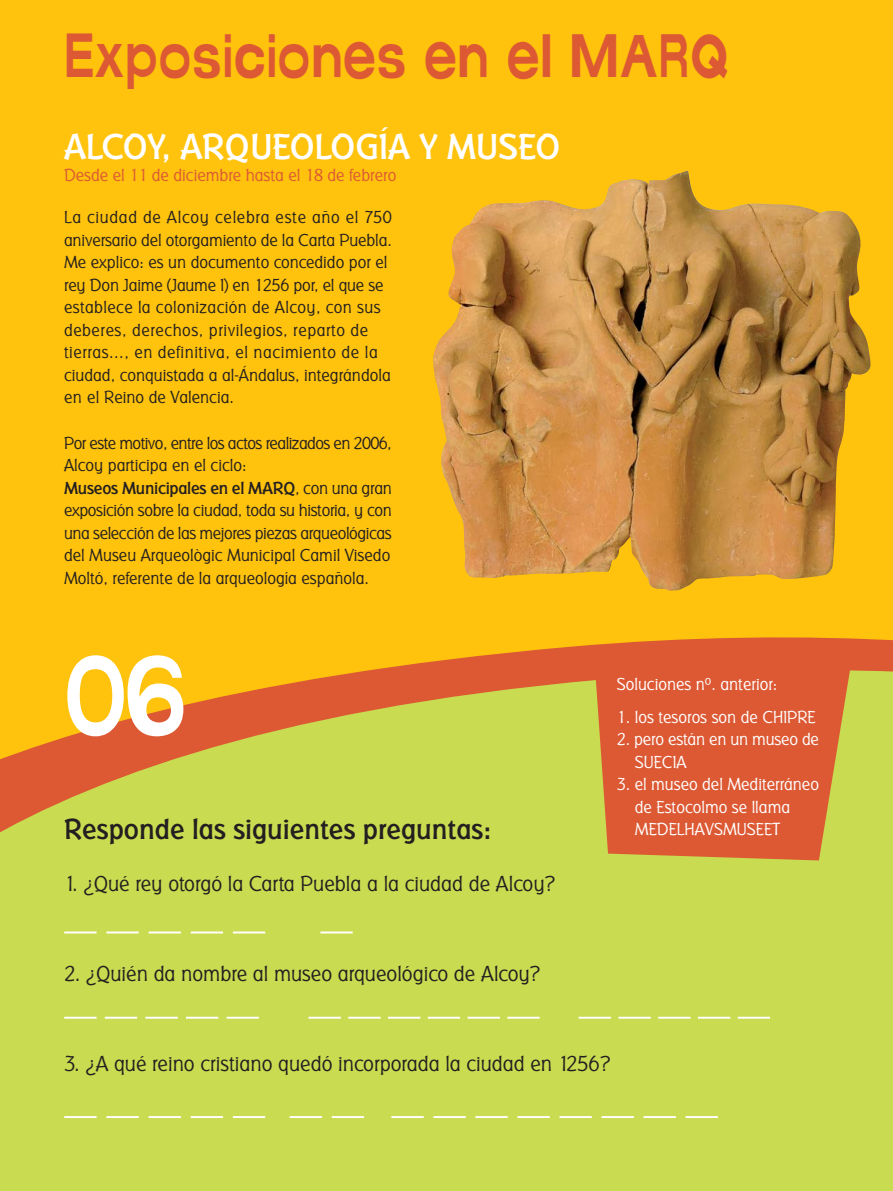
<style>
.page{position:relative;width:893px;height:1191px;background:#fff}
.page>*{position:absolute;margin:0;border:0;box-sizing:border-box;transform-origin:0 0}
.t1{font:90px "Average Condensed";color:#fff}
.t2{font:48px "Average Condensed";letter-spacing:.06em;color:#dc5934}
.t3{font:500 37.5px "Badger";color:#fff}
.t4{font:500 30px "Badger";color:#231f20}
.t5{font:300 22.5px "Badger";color:#231f20}
.t6{font:300 18px/22.5px "Badger";color:#231f20}
.t7{font:300 18px/22.5px "Badger";letter-spacing:-.02em;color:#231f20}
.t8{font:300 18px/22.5px "Badger";color:#fff}
.t9{font:300 18px "Badger";color:#dc5934}
.s1{font-weight:500}
</style>
<div class="page">
<div style="left:1px;top:0;width:891px;height:562px;background:#ffc20d"></div>
<div style="left:1px;top:562px;width:891px;height:32px;background:#ffc20d"></div>
<svg style="left:1px;top:594px;width:891px;height:596px;background:#d2ce44"></svg>
<img style="left:433px;top:170px;width:438px;height:420px">
<svg style="left:594px;top:650px;width:259px;height:210px;background:#da6636"></svg>
<hr style="left:320px;top:931px;width:33px;height:2px;background:#fff">
<hr style="left:64px;top:931px;width:33px;height:2px;background:#fff">
<hr style="left:106px;top:931px;width:33px;height:2px;background:#fff">
<hr style="left:149px;top:931px;width:32px;height:2px;background:#fff">
<hr style="left:191px;top:931px;width:32px;height:2px;background:#fff">
<hr style="left:233px;top:931px;width:32px;height:2px;background:#fff">
<hr style="left:64px;top:1116px;width:33px;height:2px;background:#fff">
<hr style="left:106px;top:1116px;width:33px;height:2px;background:#fff">
<hr style="left:149px;top:1116px;width:32px;height:2px;background:#fff">
<hr style="left:191px;top:1116px;width:32px;height:2px;background:#fff">
<hr style="left:233px;top:1116px;width:32px;height:2px;background:#fff">
<hr style="left:290px;top:1116px;width:32px;height:2px;background:#fff">
<hr style="left:332px;top:1116px;width:32px;height:2px;background:#fff">
<hr style="left:391px;top:1116px;width:33px;height:2px;background:#fff">
<hr style="left:433px;top:1116px;width:33px;height:2px;background:#fff">
<hr style="left:475px;top:1116px;width:33px;height:2px;background:#fff">
<hr style="left:517px;top:1116px;width:33px;height:2px;background:#fff">
<hr style="left:559px;top:1116px;width:33px;height:2px;background:#fff">
<hr style="left:601px;top:1116px;width:33px;height:2px;background:#fff">
<hr style="left:643px;top:1116px;width:33px;height:2px;background:#fff">
<hr style="left:685px;top:1116px;width:33px;height:2px;background:#fff">
<hr style="left:64px;top:1016px;width:33px;height:2px;background:#fff">
<hr style="left:105px;top:1016px;width:32px;height:2px;background:#fff">
<hr style="left:145px;top:1016px;width:33px;height:2px;background:#fff">
<hr style="left:186px;top:1016px;width:32px;height:2px;background:#fff">
<hr style="left:227px;top:1016px;width:32px;height:2px;background:#fff">
<hr style="left:308px;top:1016px;width:33px;height:2px;background:#fff">
<hr style="left:348px;top:1016px;width:33px;height:2px;background:#fff">
<hr style="left:388px;top:1016px;width:32px;height:2px;background:#fff">
<hr style="left:428px;top:1016px;width:32px;height:2px;background:#fff">
<hr style="left:468px;top:1016px;width:32px;height:2px;background:#fff">
<hr style="left:507px;top:1016px;width:33px;height:2px;background:#fff">
<hr style="left:579px;top:1016px;width:32px;height:2px;background:#fff">
<hr style="left:618px;top:1016px;width:33px;height:2px;background:#fff">
<hr style="left:658px;top:1016px;width:32px;height:2px;background:#fff">
<hr style="left:698px;top:1016px;width:32px;height:2px;background:#fff">
<hr style="left:738px;top:1016px;width:32px;height:2px;background:#fff">
<h2 class="t2" style="left:64px;top:29px;width:664px">Exposiciones en el MARQ</h2>
<h3 class="t3" style="left:64px;top:133px;width:498px">ALCOY, ARQUEOLOGÍA Y MUSEO</h3>
<p class="t9" style="left:64px;top:169px;width:334px">Desde el 11 de diciembre hasta el 18 de febrero</p>
<p class="t6" style="left:64px;top:207px;width:329px">La ciudad de Alcoy celebra este año el 750 aniversario del otorgamiento de la Carta Puebla.<br>Me explico: es un documento concedido por el rey Don Jaime (Jaume I) en 1256 por, el que se establece la colonización de Alcoy, con sus deberes, derechos, privilegios, reparto de tierras..., en definitiva, el nacimiento de la ciudad, conquistada a al-Ándalus, integrándola en el Reino de Valencia.</p>
<p class="t7" style="left:64px;top:432px;width:329px">Por este motivo, entre los actos realizados en 2006, Alcoy participa en el ciclo:<br><span class="s1">Museos Municipales en el MARQ</span>, con una gran exposición sobre la ciudad, toda su historia, y con una selección de las mejores piezas arqueológicas del Museu Arqueològic Municipal Camil Visedo Moltó, referente de la arqueología española.</p>
<h1 class="t1" style="left:64px;top:643px;width:120px">06</h1>
<h3 class="t4" style="left:64px;top:818px;width:429px">Responde las siguientes preguntas:</h3>
<p class="t5" style="left:64px;top:875px;width:493px">1. ¿Qué rey otorgó la Carta Puebla a la ciudad de Alcoy?</p>
<p class="t5" style="left:64px;top:965px;width:478px">2. ¿Quién da nombre al museo arqueológico de Alcoy?</p>
<p class="t8" style="left:617px;top:673px;width:162px">Soluciones nº. anterior:</p>
<p class="t8" style="left:617px;top:706px;width:200px">1. los tesoros son de CHIPRE</p>
<p class="t8" style="left:635px;top:729px;width:186px;text-indent:-18px">2. pero están en un museo de<br>SUECIA</p>
<p class="t8" style="left:635px;top:774px;width:186px;text-indent:-18px">3. el museo del Mediterráneo de Estocolmo se llama<br>MEDELHAVSMUSEET</p>
<p class="t5" style="left:64px;top:1055px;width:548px">3. ¿A qué reino cristiano quedó incorporada la ciudad en 1256?</p>
</div>
